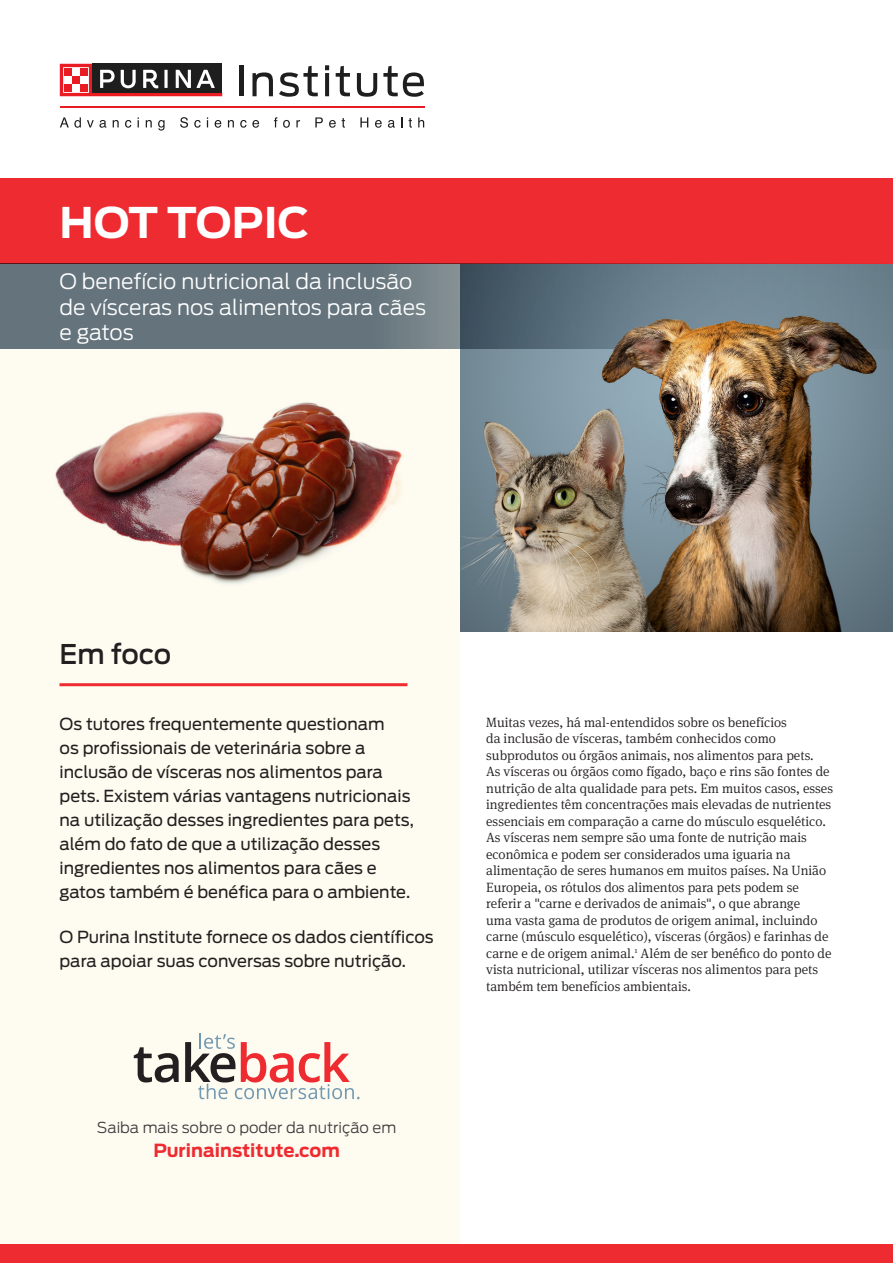
<style>
.page{position:relative;width:893px;height:1263px;background:#fff}
.page>*{position:absolute;margin:0;border:0;box-sizing:border-box;transform-origin:0 0}
.t1{font:700 42px "Antenna";color:#fff}
.Headline_Grey{font:500 27px "Antenna";letter-spacing:-.01em;color:#231f20}
.t2{font:300 21px/25.2px "Antenna";color:#fff}
.Body_-_Meta{font:700 18px "Antenna";color:#ee2b31}
.Antenna_12{font:16.5px/24px "Antenna";color:#231f20}
.Body_-_Meta-2{font:300 15px "Antenna";color:#3e3e3f}
.Body_-_Meta-3{font:300 13.5px/16.5px "Meta Serif Pro";color:#231f20}
</style>
<div class="page">
<div style="left:0;top:264px;width:459px;height:996px;background:#fefbf0"></div>
<div style="left:0;top:1245px;width:893px;height:18px;background:#ee2b31"></div>
<div style="left:0;top:179px;width:893px;height:85px;background:#ee2b31"></div>
<svg style="left:0;top:264px;width:459px;height:85px;background:#67757e"></svg>
<hr style="left:60px;top:107px;width:364px;height:1px;background:#e91c24">
<div style="left:239px;top:65px;width:5px;height:31px;background:#1e1e1e"></div>
<svg style="left:252px;top:72px;width:21px;height:24px"></svg>
<svg style="left:279px;top:66px;width:39px;height:31px"></svg>
<svg style="left:325px;top:73px;width:4px;height:23px"></svg>
<svg style="left:325px;top:65px;width:4px;height:5px"></svg>
<svg style="left:336px;top:66px;width:14px;height:30px"></svg>
<svg style="left:357px;top:73px;width:20px;height:24px"></svg>
<svg style="left:383px;top:66px;width:41px;height:31px"></svg>
<svg style="left:60px;top:117px;width:21px;height:11px"></svg>
<svg style="left:87px;top:120px;width:19px;height:8px"></svg>
<svg style="left:113px;top:120px;width:6px;height:7px"></svg>
<svg style="left:125px;top:120px;width:6px;height:8px"></svg>
<svg style="left:146px;top:120px;width:6px;height:7px"></svg>
<svg style="left:158px;top:120px;width:7px;height:11px"></svg>
<svg style="left:180px;top:117px;width:8px;height:11px"></svg>
<svg style="left:194px;top:120px;width:7px;height:8px"></svg>
<svg style="left:215px;top:120px;width:6px;height:8px"></svg>
<svg style="left:228px;top:120px;width:6px;height:7px"></svg>
<svg style="left:240px;top:120px;width:19px;height:8px"></svg>
<svg style="left:274px;top:117px;width:3px;height:10px"></svg>
<svg style="left:283px;top:120px;width:7px;height:8px"></svg>
<svg style="left:296px;top:120px;width:4px;height:7px"></svg>
<svg style="left:315px;top:117px;width:8px;height:10px"></svg>
<svg style="left:329px;top:120px;width:7px;height:8px"></svg>
<svg style="left:342px;top:118px;width:3px;height:10px"></svg>
<svg style="left:360px;top:117px;width:8px;height:10px"></svg>
<svg style="left:375px;top:120px;width:7px;height:8px"></svg>
<svg style="left:388px;top:120px;width:7px;height:8px"></svg>
<svg style="left:409px;top:118px;width:3px;height:10px"></svg>
<svg style="left:418px;top:117px;width:6px;height:10px"></svg>
<svg style="left:59px;top:63px;width:164px;height:34px"></svg>
<svg style="left:60px;top:64px;width:162px;height:32px"></svg>
<img style="left:55px;top:402px;width:347px;height:182px">
<img style="left:459px;top:263px;width:434px;height:368px">
<hr style="left:60px;top:683px;width:347px;height:3px;background:#ee2b31">
<svg style="left:134px;top:1047px;width:45px;height:35px"></svg>
<svg style="left:185px;top:1033px;width:174px;height:66px"></svg>
<p class="t1" style="left:60px;top:198px;width:251px">HOT TOPIC</p>
<p class="t2" style="left:60px;top:269px;width:368px">O benefício nutricional da inclusão de vísceras nos alimentos para cães e gatos</p>
<p class="Headline_Grey" style="left:60px;top:638px;width:113px">Em foco</p>
<p class="Antenna_12" style="left:60px;top:712px;width:356px">Os tutores frequentemente questionam<br>os profissionais de veterinária sobre a inclusão de vísceras nos alimentos para pets. Existem várias vantagens nutricionais na utilização desses ingredientes para pets, além do fato de que a utilização desses ingredientes nos alimentos para cães e gatos também é benéfica para o ambiente.</p>
<p class="Antenna_12" style="left:60px;top:925px;width:376px">O Purina Institute fornece os dados científicos para apoiar suas conversas sobre nutrição.</p>
<p class="Body_-_Meta-2" style="left:97px;top:1118px;width:301px">Saiba mais sobre o poder da nutrição em</p>
<p class="Body_-_Meta" style="left:153px;top:1139px;width:188px">Purinainstitute.com</p>
<p class="Body_-_Meta-3" style="left:486px;top:713px;width:348px">Muitas vezes, há mal-entendidos sobre os benefícios<br>da inclusão de vísceras, também conhecidos como subprodutos ou órgãos animais, nos alimentos para pets.<br>As vísceras ou órgãos como fígado, baço e rins são fontes de nutrição de alta qualidade para pets. Em muitos casos, esses ingredientes têm concentrações mais elevadas de nutrientes essenciais em comparação a carne do músculo esquelético.<br>As vísceras nem sempre são uma fonte de nutrição mais econômica e podem ser considerados uma iguaria na alimentação de seres humanos em muitos países. Na União Europeia, os rótulos dos alimentos para pets podem se referir a "carne e derivados de animais", o que abrange<br>uma vasta gama de produtos de origem animal, incluindo carne (músculo esquelético), vísceras (órgãos) e farinhas de carne e de origem animal.<sup>1</sup> Além de ser benéfico do ponto de vista nutricional, utilizar vísceras nos alimentos para pets também tem benefícios ambientais.</p>
</div>
